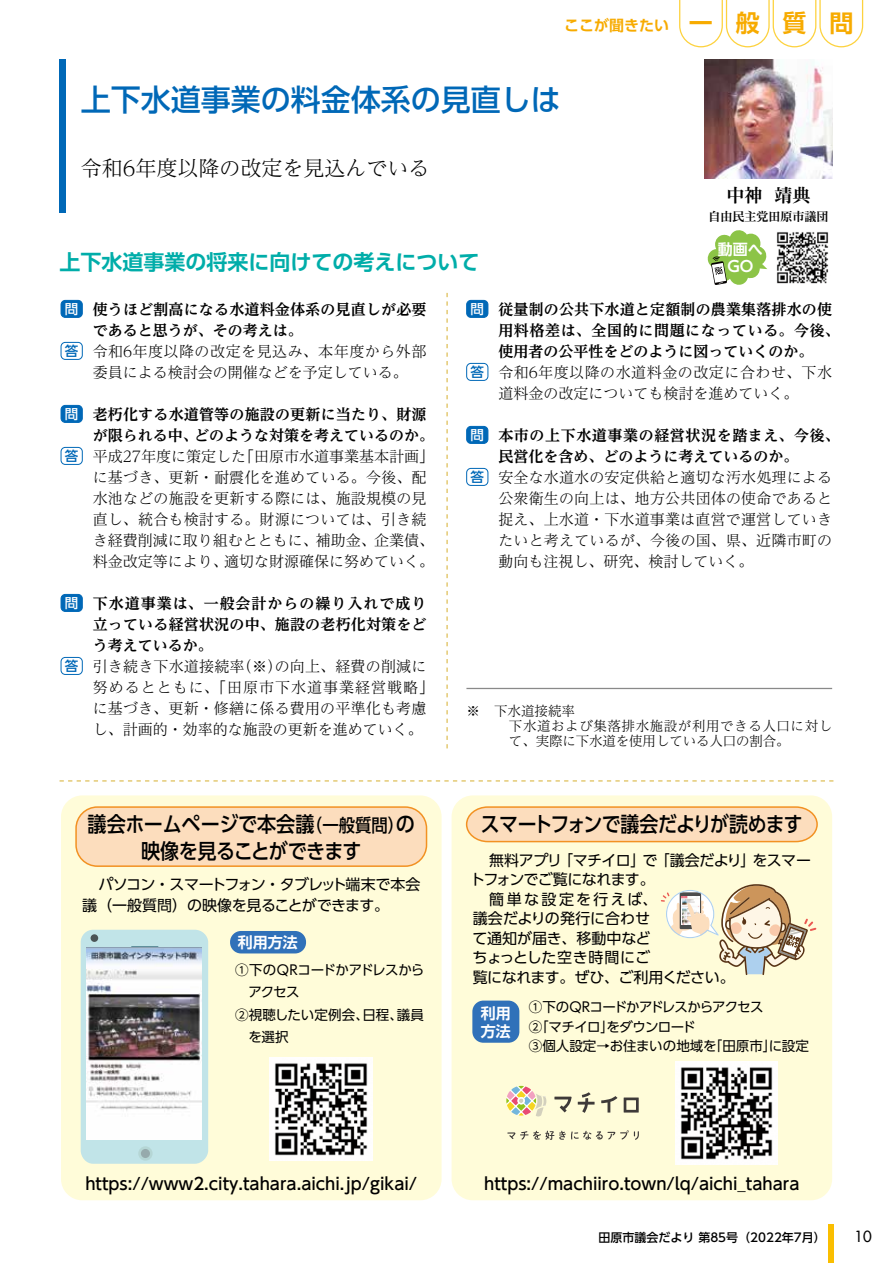
<style>
.page{position:relative;width:893px;height:1263px;background:#fff}
.page>*{position:absolute;margin:0;border:0;box-sizing:border-box;transform-origin:0 0}
.t1{font:500 30px "UD Shin Go Pr 6 N";color:#0068b7}
.t2{font:500 21px/27px "UD Shin Go Pr 6";letter-spacing:-.025em;color:#000;text-align:center;scale:.91 1}
.t3{font:700 21px "UD Shin Go Pr 6 N De";color:#00ada9}
.t4{font:500 21px "UD Shin Go Pr 6";letter-spacing:-.045em;color:#000;scale:.9 1}
.t5{font:300 21px "Reim Pr 6 N";color:#000}
.t6{font:700 18px "Reim Pr 6 N";color:#000}
.t7{font:500 16.5px "UD Shin Go Pr 6";color:#000}
.t8{font:300 15px/21px "Reim Pr 6 N";letter-spacing:.015em;color:#000}
.t9{font:700 15px/21px "UD Reimin Pr 6 N";letter-spacing:.01em;color:#000}
.t10{font:15px/21px "UD Shin Go Pr 6";letter-spacing:-.045em;color:#000}
.t11{font:700 15px/21px "UD Reimin Pr 6 N";letter-spacing:.04em;color:#000}
.t12{font:15px "UD Shin Go Pr 6";letter-spacing:-.025em;color:#000}
.t13{font:15px "UD Shin Go Pr 6";color:#000}
.t14{font:15px "UD Shin Go Pr 6";letter-spacing:-.05em;color:#000}
.t15{font:15px "UD Shin Go Pr 6";letter-spacing:-.005em;color:#000}
.t16{font:700 15px "UD Shin Go Pr 6 N De";color:#f7ab00}
.t17{font:15px "UD Shin Go Pr 6";letter-spacing:.155em;color:#000}
.t18{font:700 15px/18px "UD Shin Go Pr 6 De";letter-spacing:.005em;color:#fff}
.t19{font:700 15px/16.5px "UD Shin Go NT Pr 6 N De";color:#fff;text-align:center}
.t20{font:500 15px "Futura Std";color:#000}
.t21{font:13.5px/19.5px "UD Shin Go Pr 6";letter-spacing:-.025em;color:#000}
.t22{font:300 13.5px/15px "Reim Pr 6 N";letter-spacing:.02em;color:#000}
.t23{font:13.5px "UD Shin Go Pr 6";letter-spacing:.01em;color:#000}
.t24{font:500 12px "UD Shin Go Pr 6 N";color:#000}
.t25{font:700 12px "Reim Pr 6 N";color:#000}
.s1{font-size:24px}
.s2{font-family:"UD Shin Go Pr 6 N";font-weight:500;font-size:13.5px;color:#fff}
.s3{font-family:"UD Shin Go Pr 6 N";font-weight:500;font-size:13.5px;color:#0068b7}
.s4{font-size:18px}
</style>
<div class="page">
<svg style="left:679px;top:0;width:185px;height:48px"></svg>
<div style="left:828px;top:1225px;width:5px;height:38px;background:#fabe00"></div>
<svg style="left:446px;top:293px;width:2px;height:455px"></svg>
<svg style="left:60px;top:780px;width:773px;height:1px"></svg>
<svg style="left:707px;top:230px;width:60px;height:55px"></svg>
<div style="left:60px;top:60px;width:6px;height:153px;background:#0068b7"></div>
<img style="left:776px;top:232px;width:53px;height:52px">
<div style="left:61px;top:300px;width:21px;height:17px;background:#0068b7;border-radius:4px"></div>
<div style="left:61px;top:300px;width:22px;height:18px;border:1px solid #0068b7;border-radius:4px"></div>
<div style="left:61px;top:342px;width:22px;height:18px;border:1px solid #0068b7;border-radius:4px"></div>
<div style="left:61px;top:405px;width:21px;height:17px;background:#0068b7;border-radius:4px"></div>
<div style="left:61px;top:405px;width:22px;height:18px;border:1px solid #0068b7;border-radius:4px"></div>
<div style="left:61px;top:447px;width:22px;height:18px;border:1px solid #0068b7;border-radius:4px"></div>
<div style="left:61px;top:594px;width:21px;height:17px;background:#0068b7;border-radius:4px"></div>
<div style="left:61px;top:594px;width:22px;height:18px;border:1px solid #0068b7;border-radius:4px"></div>
<div style="left:61px;top:657px;width:22px;height:18px;border:1px solid #0068b7;border-radius:4px"></div>
<div style="left:467px;top:300px;width:21px;height:17px;background:#0068b7;border-radius:4px"></div>
<div style="left:466px;top:300px;width:22px;height:18px;border:1px solid #0068b7;border-radius:4px"></div>
<div style="left:466px;top:363px;width:22px;height:18px;border:1px solid #0068b7;border-radius:4px"></div>
<div style="left:467px;top:426px;width:21px;height:17px;background:#0068b7;border-radius:4px"></div>
<div style="left:466px;top:426px;width:22px;height:18px;border:1px solid #0068b7;border-radius:4px"></div>
<div style="left:466px;top:468px;width:22px;height:18px;border:1px solid #0068b7;border-radius:4px"></div>
<img style="left:705px;top:60px;width:127px;height:119px">
<div style="left:61px;top:795px;width:381px;height:405px;background:#fffcd9"></div>
<div style="left:76px;top:807px;width:350px;height:59px;background:#fcddbd;border-radius:21px"></div>
<div style="left:75px;top:806px;width:352px;height:61px;border:2px solid #f29122;border-radius:21px"></div>
<svg style="left:81px;top:930px;width:127px;height:234px;background:#c4e4e7"></svg>
<div style="left:91px;top:934px;width:7px;height:8px;background:#4b5456;border-radius:50%"></div>
<svg style="left:131px;top:946px;width:28px;height:4px"></svg>
<div style="left:138px;top:1146px;width:15px;height:15px;background:#b5d6d5;border-radius:50%"></div>
<div style="left:141px;top:1149px;width:9px;height:9px;background:#96aaac;border-radius:50%"></div>
<div style="left:230px;top:931px;width:76px;height:22px;background:#3071b9;border-radius:11px"></div>
<img style="left:270px;top:1057px;width:103px;height:103px">
<img style="left:87px;top:948px;width:114px;height:192px">
<div style="left:452px;top:795px;width:380px;height:405px;background:#fffcd9"></div>
<svg style="left:554px;top:1096px;width:18px;height:16px"></svg>
<svg style="left:578px;top:1092px;width:17px;height:21px"></svg>
<svg style="left:601px;top:1096px;width:16px;height:16px"></svg>
<svg style="left:624px;top:1097px;width:15px;height:15px"></svg>
<svg style="left:506px;top:1086px;width:40px;height:30px"></svg>
<svg style="left:507px;top:1130px;width:132px;height:10px"></svg>
<img style="left:675px;top:1061px;width:103px;height:103px">
<svg style="left:465px;top:805px;width:354px;height:38px;background:#fbd9b2"></svg>
<div style="left:472px;top:1000px;width:47px;height:43px;background:#3071b9;border-radius:11px"></div>
<svg style="left:661px;top:884px;width:155px;height:91px;background:#e2d7bc"></svg>
<hr style="left:466px;top:688px;width:366px;height:1px;background:#898989">
<p class="t16" style="left:564px;top:14px;width:291px">ここが聞きたい <span class="s1">一 般 質 問</span></p>
<h1 class="t1" style="left:81px;top:76px;width:482px">上下水道事業の料金体系の見直しは</h1>
<h2 class="t5" style="left:81px;top:151px;width:350px">令和6年度以降の改定を見込んでいる</h2>
<h2 class="t3" style="left:60px;top:245px;width:421px">上下水道事業の将来に向けての考えについて</h2>
<p class="t6" style="left:726px;top:181px;width:85px">中神 靖典</p>
<p class="t25" style="left:708px;top:207px;width:121px">自由民主党田原市議団</p>
<p class="t19" style="left:718px;top:241px;width:46px">動画へ<br>GO</p>
<p class="t9" style="left:93px;top:298px;width:335px;text-indent:-28px"><span class="s2">問</span> 使うほど割高になる水道料金体系の見直しが必要であると思うが、その考えは。</p>
<p class="t8" style="left:93px;top:340px;width:335px;text-indent:-28px"><span class="s3">答</span> 令和6年度以降の改定を見込み、本年度から外部委員による検討会の開催などを予定している。</p>
<p class="t9" style="left:93px;top:403px;width:343px;text-indent:-28px"><span class="s2">問</span> 老朽化する水道管等の施設の更新に当たり、財源が限られる中、どのような対策を考えているのか。</p>
<p class="t8" style="left:93px;top:445px;width:343px;text-indent:-28px"><span class="s3">答</span> 平成27年度に策定した「田原市水道事業基本計画」に基づき、更新・耐震化を進めている。今後、配水池などの施設を更新する際には、施設規模の見直し、統合も検討する。財源については、引き続き経費削減に取り組むとともに、補助金、企業債、料金改定等により、適切な財源確保に努めていく。</p>
<p class="t9" style="left:93px;top:592px;width:335px;text-align:justify;text-indent:-28px"><span class="s2">問</span> 下水道事業は、一般会計からの繰り入れで成り立っている経営状況の中、施設の老朽化対策をどう考えているか。</p>
<p class="t8" style="left:93px;top:655px;width:343px;text-indent:-28px"><span class="s3">答</span> 引き続き下水道接続率(※)の向上、経費の削減に努めるとともに、「田原市下水道事業経営戦略」に基づき、更新・修繕に係る費用の平準化も考慮し、計画的・効率的な施設の更新を進めていく。</p>
<h2 class="t2" style="left:88px;top:810px;width:361px">議会ホームページで本会議<span class="s4">（一般質問）</span>の映像を見ることができます</h2>
<p class="t10" style="left:82px;top:873px;width:340px;text-indent:16px">パソコン・スマートフォン・タブレット端末で本会議（一般質問）の映像を見ることができます。</p>
<p class="t18" style="left:238px;top:933px;width:62px">利用方法</p>
<p class="t21" style="left:235px;top:959px;width:191px">①下のQRコードかアドレスから</p>
<p class="t21" style="left:248px;top:982px;width:53px">アクセス</p>
<p class="t23" style="left:235px;top:1003px;width:190px">②視聴したい定例会、日程、議員</p>
<p class="t21" style="left:248px;top:1027px;width:42px">を選択</p>
<p class="t9" style="left:498px;top:298px;width:343px;text-indent:-28px"><span class="s2">問</span> 従量制の公共下水道と定額制の農業集落排水の使用料格差は、全国的に問題になっている。今後、使用者の公平性をどのように図っていくのか。</p>
<p class="t8" style="left:471px;top:361px;width:363px;text-align:center"><span class="s3">答</span> 令和6年度以降の水道料金の改定に合わせ、下水道料金の改定についても検討を進めていく。</p>
<p class="t11" style="left:498px;top:424px;width:343px;text-indent:-28px"><span class="s2">問</span> 本市の上下水道事業の経営状況を踏まえ、今後、民営化を含め、どのように考えているのか。</p>
<p class="t8" style="left:498px;top:466px;width:335px;text-align:justify;text-indent:-28px"><span class="s3">答</span> 安全な水道水の安定供給と適切な汚水処理による公衆衛生の向上は、地方公共団体の使命であると捉え、上水道・下水道事業は直営で運営していきたいと考えているが、今後の国、県、近隣市町の動向も注視し、研究、検討していく。</p>
<p class="t22" style="left:509px;top:702px;width:325px;text-indent:-43px">※ 下水道接続率<br>下水道および集落排水施設が利用できる人口に対して、実際に下水道を使用している人口の割合。</p>
<h2 class="t4" style="left:481px;top:807px;width:359px">スマートフォンで議会だよりが読めます</h2>
<p class="t12" style="left:489px;top:848px;width:323px">無料アプリ「マチイロ」で「議会だより」をスマー</p>
<p class="t14" style="left:470px;top:867px;width:186px">トフォンでご覧になれます。</p>
<p class="t17" style="left:489px;top:887px;width:170px">簡単な設定を行えば、</p>
<p class="t13" style="left:473px;top:906px;width:179px">議会だよりの発行に合わせ</p>
<p class="t13" style="left:472px;top:926px;width:180px">て通知が届き、移動中など</p>
<p class="t15" style="left:473px;top:945px;width:179px">ちょっとした空き時間にご</p>
<p class="t12" style="left:473px;top:965px;width:264px">覧になれます。ぜひ、ご利用ください。</p>
<p class="t21" style="left:529px;top:997px;width:281px">①下のQRコードかアドレスからアクセス<br>②「マチイロ」をダウンロード<br>③個人設定→お住まいの地域を「田原市」に設定</p>
<p class="t18" style="left:481px;top:1003px;width:32px">利用方法</p>
<p class="t7" style="left:85px;top:1170px;width:333px">https://www2.city.tahara.aichi.jp/gikai/</p>
<p class="t7" style="left:484px;top:1170px;width:317px">https://machiiro.town/lq/aichi_tahara</p>
<p class="t24" style="left:598px;top:1228px;width:229px">田原市議会だより 第85号（2022年7月）</p>
<p class="t20" style="left:854px;top:1227px;width:19px">10</p>
</div>
